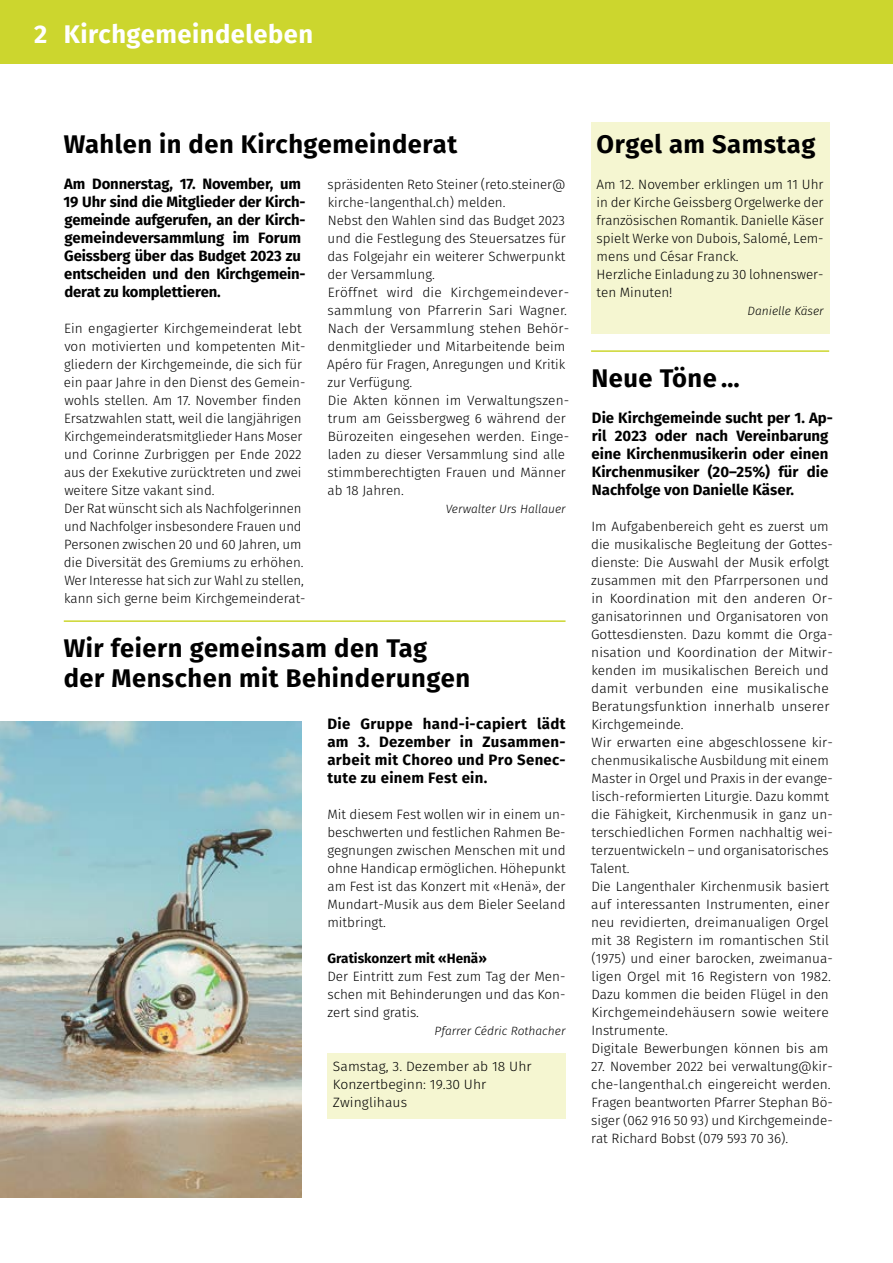
<style>
.page{position:relative;width:893px;height:1263px;background:#fff}
.page>*{position:absolute;margin:0;border:0;box-sizing:border-box;transform-origin:0 0}
.t1{font:700 25.5px/30px "Fira Sans";letter-spacing:.02em;color:#000}
.t2{font:700 25.5px "Fira Sans";letter-spacing:.02em;color:#fff}
.t3{font:700 15px/18px "Fira Sans";color:#000}
.t4{font:300 13.5px/18px "Fira Sans";color:#000}
.t5{font:700 13.5px "Fira Sans";color:#000}
.t6{font:italic 300 12px "Fira Sans";color:#000}
</style>
<div class="page">
<div style="left:0;top:0;width:893px;height:64px;background:#ccd62e"></div>
<div style="left:591px;top:122px;width:238px;height:211px;background:#f5f6d1"></div>
<div style="left:327px;top:1053px;width:239px;height:66px;background:#f5f6d1"></div>
<hr style="left:64px;top:620px;width:502px;height:2px;background:#ccd62e">
<hr style="left:591px;top:350px;width:238px;height:2px;background:#ccd62e">
<img style="left:0;top:721px;width:302px;height:476px">
<h1 class="t2" style="left:34px;top:12px;width:15px">2</h1>
<h1 class="t2" style="left:64px;top:12px;width:251px">Kirchgemeindeleben</h1>
<h1 class="t1" style="left:64px;top:127px;width:395px">Wahlen in den Kirchgemeinderat</h1>
<p class="t3" style="left:63px;top:174px;width:244px">Am Donnerstag, 17. November, um<br>19 Uhr sind die Mitglieder der Kirch&shy;gemeinde aufgerufen, an der Kirch&shy;gemeindeversammlung im Forum<br>Geissberg über das Budget 2023 zu entscheiden und den Kirchgemein&shy;derat zu komplettieren.</p>
<p class="t4" style="left:64px;top:319px;width:243px">Ein engagierter Kirchgemeinderat lebt von motivierten und kompetenten Mit&shy;gliedern der Kirchgemeinde, die sich für ein paar Jahre in den Dienst des Gemein&shy;wohls stellen. Am 17. November finden Ersatzwahlen statt, weil die langjährigen Kirchgemeinderatsmitglieder Hans Moser und Corinne Zurbriggen per Ende 2022 aus der Exekutive zurücktreten und zwei weitere Sitze vakant sind.<br>Der Rat wünscht sich als Nachfolgerinnen und Nachfolger insbesondere Frauen und Personen zwischen 20 und 60 Jahren, um die Diversität des Gremiums zu erhöhen.<br>Wer Interesse hat sich zur Wahl zu stellen, kann sich gerne beim Kirchgemeinderat-</p>
<p class="t4" style="left:327px;top:175px;width:243px">spräsidenten Reto Steiner (reto.steiner@ kirche-langenthal.ch) melden.<br>Nebst den Wahlen sind das Budget 2023 und die Festlegung des Steuersatzes für das Folgejahr ein weiterer Schwerpunkt der Versammlung.<br>Eröffnet wird die Kirchgemeindever&shy;sammlung von Pfarrerin Sari Wagner.<br>Nach der Versammlung stehen Behör&shy;denmitglieder und Mitarbeitende beim Apéro für Fragen, Anregungen und Kritik zur Verfügung.<br>Die Akten können im Verwaltungszen&shy;trum am Geissbergweg 6 während der Bürozeiten eingesehen werden. Einge&shy;laden zu dieser Versammlung sind alle stimmberechtigten Frauen und Männer ab 18 Jahren.</p>
<p class="t6" style="left:446px;top:500px;width:121px">Verwalter Urs Hallauer</p>
<h1 class="t1" style="left:64px;top:631px;width:408px">Wir feiern gemeinsam den Tag der Menschen mit Behinderungen</h1>
<p class="t3" style="left:327px;top:714px;width:240px;text-align:justify">Die Gruppe hand-i-capiert lädt am 3. Dezember in Zusammen&shy;arbeit mit Choreo und Pro Senec&shy;tute zu einem Fest ein.</p>
<p class="t4" style="left:327px;top:805px;width:240px;text-align:justify">Mit diesem Fest wollen wir in einem un&shy;beschwerten und festlichen Rahmen Be&shy;gegnungen zwischen Menschen mit und ohne Handicap ermöglichen. Höhepunkt am Fest ist das Konzert mit «Henä», der Mundart-Musik aus dem Bieler Seeland mitbringt.</p>
<p class="t5" style="left:327px;top:947px;width:161px">Gratiskonzert mit «Henä»</p>
<p class="t4" style="left:327px;top:967px;width:240px;text-align:justify">Der Eintritt zum Fest zum Tag der Men&shy;schen mit Behinderungen und das Kon&shy;zert sind gratis.</p>
<p class="t6" style="left:434px;top:1022px;width:133px">Pfarrer Cédric Rothacher</p>
<p class="t4" style="left:333px;top:1057px;width:200px">Samstag, 3. Dezember ab 18 Uhr<br>Konzertbeginn: 19.30 Uhr<br>Zwinglihaus</p>
<h1 class="t1" style="left:597px;top:127px;width:220px">Orgel am Samstag</h1>
<p class="t4" style="left:597px;top:175px;width:229px">Am 12. November erklingen um 11 Uhr in der Kirche Geissberg Orgelwerke der französischen Romantik. Danielle Käser spielt Werke von Dubois, Salomé, Lem&shy;mens und César Franck.<br>Herzliche Einladung zu 30 lohnenswer&shy;ten Minuten!</p>
<p class="t6" style="left:748px;top:302px;width:78px">Danielle Käser</p>
<h1 class="t1" style="left:591px;top:361px;width:150px">Neue Töne …</h1>
<p class="t3" style="left:592px;top:408px;width:243px">Die Kirchgemeinde sucht per 1. Ap&shy;ril 2023 oder nach Vereinbarung eine Kirchenmusikerin oder einen<br>Kirchenmusiker (20–25%) für die<br>Nachfolge von Danielle Käser.</p>
<p class="t4" style="left:590px;top:517px;width:244px">Im Aufgabenbereich geht es zuerst um die musikalische Begleitung der Gottes&shy;dienste: Die Auswahl der Musik erfolgt zusammen mit den Pfarrpersonen und in Koordination mit den anderen Or&shy;ganisatorinnen und Organisatoren von Gottesdiensten. Dazu kommt die Orga&shy;nisation und Koordination der Mitwir&shy;kenden im musikalischen Bereich und damit verbunden eine musikalische Beratungsfunktion innerhalb unserer Kirchgemeinde.<br>Wir erwarten eine abgeschlossene kir&shy;chenmusikalische Ausbildung mit einem Master in Orgel und Praxis in der evange&shy;lisch-reformierten Liturgie. Dazu kommt die Fähigkeit, Kirchenmusik in ganz un&shy;terschiedlichen Formen nachhaltig wei&shy;terzuentwickeln – und organisatorisches Talent.<br>Die Langenthaler Kirchenmusik basiert auf interessanten Instrumenten, einer neu revidierten, dreimanualigen Orgel mit 38 Registern im romantischen Stil (1975) und einer barocken, zweimanua&shy;ligen Orgel mit 16 Registern von 1982.<br>Dazu kommen die beiden Flügel in den Kirchgemeindehäusern sowie weitere Instrumente.<br>Digitale Bewerbungen können bis am</p>
<p class="t4" style="left:591px;top:1057px;width:243px">27. November 2022 bei verwaltung@kir&shy;che-langenthal.ch eingereicht werden.<br>Fragen beantworten Pfarrer Stephan Bö&shy;siger (062 916 50 93) und Kirchgemeinde&shy;rat Richard Bobst (079 593 70 36).</p>
</div>
